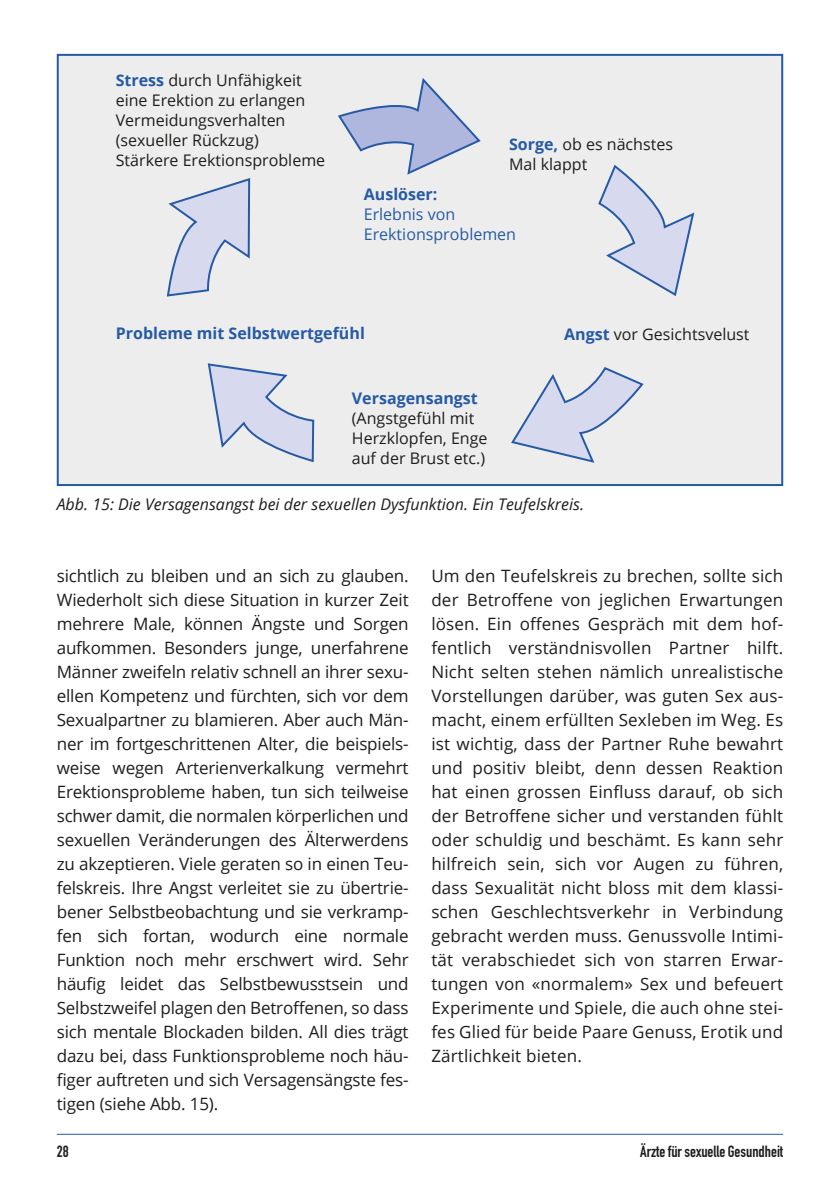
<style>
.page{position:relative;width:840px;height:1191px;background:#fff}
.page>*{position:absolute;margin:0;border:0;box-sizing:border-box;transform-origin:0 0}
.t1{font:17px/24px "Open Sans";color:#1d1d1b;text-align:justify}
.t2{font:16px/20px "Open Sans";color:#1d1d1b}
.t3{font:italic 16px "Open Sans";color:#1d1d1b}
.t4{font:700 16px "Open Sans";color:#265aa6}
.t5{font:16px/20px "Open Sans";color:#265aa6}
.t6{font:700 16px "DIN Condensed";color:#1d1d1b}
.s1{font-weight:700;color:#265aa6}
</style>
<div class="page">
<hr style="left:57px;top:1133px;width:725px;height:1px;background:#265aa6">
<div style="left:57px;top:54px;width:725px;height:432px;background:#ededed;border:2px solid #265aa6"></div>
<svg style="left:338px;top:78px;width:143px;height:97px"></svg>
<svg style="left:598px;top:164px;width:97px;height:132px"></svg>
<svg style="left:511px;top:367px;width:133px;height:96px"></svg>
<svg style="left:207px;top:363px;width:108px;height:100px"></svg>
<svg style="left:166px;top:178px;width:85px;height:119px"></svg>
<p class="t2" style="left:116px;top:70px;width:211px"><span class="s1">Stress</span> durch Unfähigkeit eine Erektion zu erlangen<br>Vermeidungsverhalten (sexueller Rückzug)<br>Stärkere Erektionsprobleme</p>
<p class="t2" style="left:509px;top:134px;width:165px"><span class="s1">Sorge,</span> ob es nächstes<br>Mal klappt</p>
<p class="t4" style="left:363px;top:183px;width:75px">Auslöser:</p>
<p class="t5" style="left:363px;top:204px;width:154px">Erlebnis von<br>Erektionsproblemen</p>
<p class="t4" style="left:116px;top:321px;width:250px">Probleme mit Selbstwertgefühl</p>
<p class="t4" style="left:351px;top:387px;width:127px">Versagensangst</p>
<p class="t2" style="left:351px;top:408px;width:137px">(Angstgefühl mit<br>Herzklopfen, Enge auf der Brust etc.)</p>
<p class="t2" style="left:564px;top:324px;width:187px"><span class="s1">Angst</span> vor Gesichtsvelust</p>
<p class="t3" style="left:57px;top:493px;width:528px">Abb. 15: Die Versagensangst bei der sexuellen Dysfunktion. Ein Teufelskreis.</p>
<p class="t1" style="left:57px;top:563px;width:353px">sichtlich zu bleiben und an sich zu glauben.<br>Wiederholt sich diese Situation in kurzer Zeit mehrere Male, können Ängste und Sorgen aufkommen. Besonders junge, unerfahrene Männer zweifeln relativ schnell an ihrer sexu&shy;ellen Kompetenz und fürchten, sich vor dem Sexualpartner zu blamieren. Aber auch Män&shy;ner im fortgeschrittenen Alter, die beispiels&shy;weise wegen Arterienverkalkung vermehrt Erektionsprobleme haben, tun sich teilweise schwer damit, die normalen körperlichen und sexuellen Veränderungen des Älterwerdens zu akzeptieren. Viele geraten so in einen Teu&shy;felskreis. Ihre Angst verleitet sie zu übertrie&shy;bener Selbstbeobachtung und sie verkramp&shy;fen sich fortan, wodurch eine normale Funktion noch mehr erschwert wird. Sehr häufig leidet das Selbstbewusstsein und Selbstzweifel plagen den Betroffenen, so dass sich mentale Blockaden bilden. All dies trägt dazu bei, dass Funktionsprobleme noch häu&shy;figer auftreten und sich Versagensängste fes&shy;tigen (siehe Abb. 15).</p>
<p class="t1" style="left:431px;top:563px;width:353px">Um den Teufelskreis zu brechen, sollte sich der Betroffene von jeglichen Erwartungen lösen. Ein offenes Gespräch mit dem hof&shy;fentlich verständnisvollen Partner hilft.<br>Nicht selten stehen nämlich unrealistische Vorstellungen darüber, was guten Sex aus&shy;macht, einem erfüllten Sexleben im Weg. Es ist wichtig, dass der Partner Ruhe bewahrt und positiv bleibt, denn dessen Reaktion hat einen grossen Einfluss darauf, ob sich der Betroffene sicher und verstanden fühlt oder schuldig und beschämt. Es kann sehr hilfreich sein, sich vor Augen zu führen, dass Sexualität nicht bloss mit dem klassi&shy;schen Geschlechtsverkehr in Verbindung gebracht werden muss. Genussvolle Intimi&shy;tät verabschiedet sich von starren Erwar&shy;tungen von «normalem» Sex und befeuert Experimente und Spiele, die auch ohne stei&shy;fes Glied für beide Paare Genuss, Erotik und Zärtlichkeit bieten.</p>
<p class="t6" style="left:57px;top:1140px;width:13px">28</p>
<p class="t6" style="left:640px;top:1140px;width:144px">Ärzte für sexuelle Gesundheit</p>
</div>
